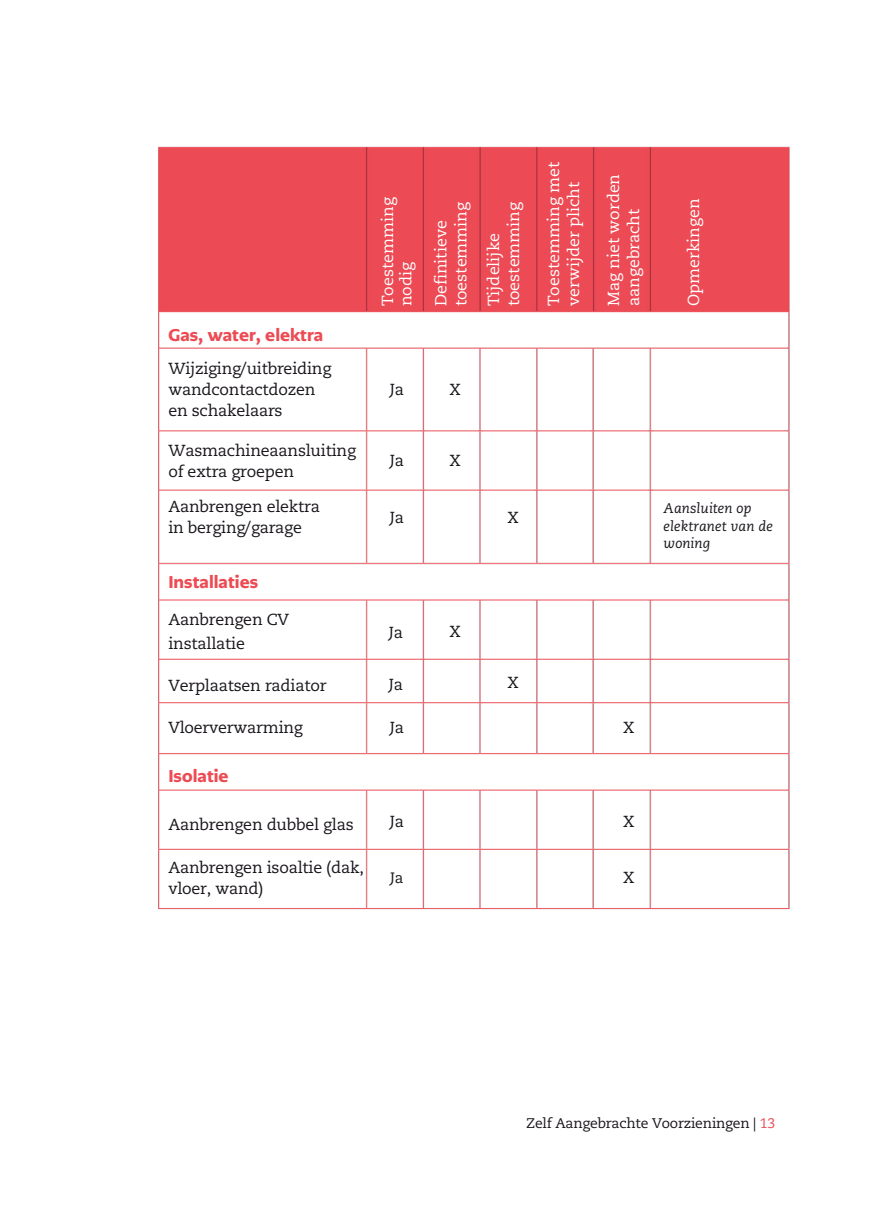
<style>
.page{position:relative;width:873px;height:1224px;background:#fff}
.page>*{position:absolute;margin:0;border:0;box-sizing:border-box;transform-origin:0 0}
.t1{font:900 17px "PMN Caecilia Sans Text";color:#ed4b54}
.t2{font:16px/21.2px "Caecilia LT Pro 55 Roman";letter-spacing:-.01em;color:#19151b}
.t3{font:16px/20px "Caecilia LT Pro 55 Roman";color:#fff}
.t4{font:15px "Caecilia LT Pro 55 Roman";color:#19151b}
.t5{font:italic 14px/17.6px "Caecilia LT Pro 56";letter-spacing:.005em;color:#19151b}
.t6{font:14px "Caecilia LT Pro 55 Roman";letter-spacing:-.015em;color:#19151b}
.s1{color:#ed4b54}
</style>
<div class="page">
<img style="left:158px;top:146px;width:632px;height:764px">
<p class="t1" style="left:168px;top:323px;width:156px">Gas, water, elektra</p>
<p class="t2" style="left:168px;top:358px;width:164px">Wijziging/uitbreiding wandcontactdozen en schakelaars</p>
<p class="t2" style="left:168px;top:440px;width:189px">Wasmachineaansluiting of extra groepen</p>
<p class="t2" style="left:168px;top:495px;width:153px">Aanbrengen elektra in berging/garage</p>
<p class="t1" style="left:168px;top:570px;width:91px">Installaties</p>
<p class="t2" style="left:168px;top:608px;width:122px;line-height:24px">Aanbrengen CV installatie</p>
<p class="t2" style="left:168px;top:675px;width:160px">Verplaatsen radiator</p>
<p class="t2" style="left:168px;top:717px;width:136px">Vloerverwarming</p>
<p class="t1" style="left:168px;top:764px;width:62px">Isolatie</p>
<p class="t2" style="left:168px;top:814px;width:187px">Aanbrengen dubbel glas</p>
<p class="t2" style="left:168px;top:856px;width:197px">Aanbrengen isoaltie (dak, vloer, wand)</p>
<p class="t3" style="left:378px;top:306px;width:110px;line-height:18.4px;rotate:-90deg">Toestemming nodig</p>
<p class="t3" style="left:431px;top:306px;width:106px;rotate:-90deg">Definitieve toestemming</p>
<p class="t3" style="left:483px;top:306px;width:106px;rotate:-90deg">Tijdelijke toestemming</p>
<p class="t2" style="left:390px;top:379px;width:16px">Ja</p>
<p class="t2" style="left:390px;top:450px;width:16px">Ja</p>
<p class="t2" style="left:390px;top:507px;width:16px">Ja</p>
<p class="t2" style="left:389px;top:621px;width:16px">Ja</p>
<p class="t2" style="left:389px;top:674px;width:16px">Ja</p>
<p class="t2" style="left:390px;top:717px;width:16px">Ja</p>
<p class="t2" style="left:390px;top:810px;width:16px">Ja</p>
<p class="t4" style="left:390px;top:868px;width:15px">Ja</p>
<p class="t2" style="left:449px;top:379px;width:13px">X</p>
<p class="t2" style="left:449px;top:450px;width:13px">X</p>
<p class="t2" style="left:449px;top:621px;width:13px">X</p>
<p class="t2" style="left:507px;top:507px;width:13px">X</p>
<p class="t2" style="left:507px;top:672px;width:13px">X</p>
<p class="t3" style="left:543px;top:306px;width:146px;rotate:-90deg">Toestemming met verwijder plicht</p>
<p class="t3" style="left:603px;top:306px;width:134px;rotate:-90deg">Mag niet worden aangebracht</p>
<p class="t3" style="left:683px;top:306px;width:109px;rotate:-90deg">Opmerkingen</p>
<p class="t5" style="left:664px;top:500px;width:111px">Aansluiten op elektranet van de woning</p>
<p class="t2" style="left:623px;top:717px;width:13px">X</p>
<p class="t2" style="left:623px;top:810px;width:13px">X</p>
<p class="t2" style="left:623px;top:867px;width:13px">X</p>
<p class="t6" style="left:526px;top:1114px;width:250px">Zelf Aangebrachte Voorzieningen | <span class="s1">13</span></p>
</div>
